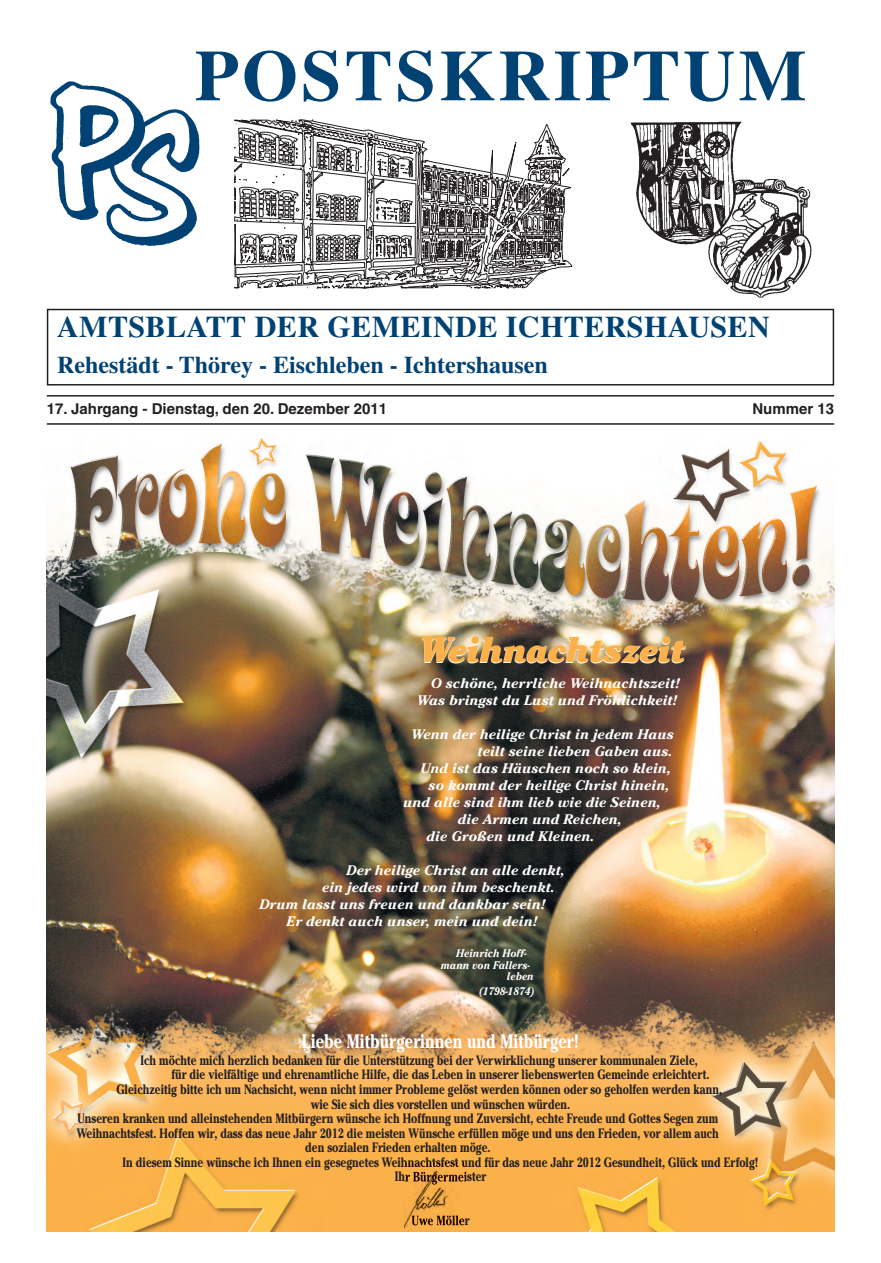
<style>
.page{position:relative;width:881px;height:1263px;background:#fff}
.page>*{position:absolute;margin:0;border:0;box-sizing:border-box;transform-origin:0 0}
.t1{font:700 72px "Times LT";letter-spacing:.045em;color:#004274}
.t2{font:italic 900 35.85px "Cheltenham LT";color:#fbb049;scale:.92 1}
.t3{font:700 30px "Times LT";letter-spacing:.015em;color:#004274}
.t4{font:700 24px "Times LT";color:#004274}
.t5{font:700 19.5px "Cheltenham LT";color:#fff;scale:.8 1}
.t6{font:700 15px "Helvetica LT";color:#231f20}
.t7{font:italic 700 13.8px/17px "Cheltenham LT";color:#fff;text-align:right}
.t8{font:700 13.5px "Cheltenham LT";color:#231f20;scale:.8 1}
.t9{font:italic 700 11.1px "Cheltenham LT";color:#fff;scale:.92 1}
</style>
<div class="page">
<hr style="left:47px;top:423px;width:786px;height:2px;background:#231f20">
<hr style="left:47px;top:395px;width:786px;height:2px;background:#231f20">
<img style="left:630px;top:121px;width:182px;height:177px">
<img style="left:50px;top:81px;width:150px;height:166px">
<div style="left:47px;top:309px;width:786px;height:77px;border:2px solid #231f20"></div>
<svg style="left:234px;top:119px;width:338px;height:149px"></svg>
<svg style="left:234px;top:142px;width:334px;height:147px"></svg>
<img style="left:47px;top:438px;width:786px;height:793px">
<img style="left:404px;top:1162px;width:61px;height:70px">
<img style="left:404px;top:1172px;width:44px;height:12px">
<img style="left:411px;top:1215px;width:54px;height:10px">
<h1 class="t1" style="left:195px;top:33px;width:613px">POSTSKRIPTUM</h1>
<h3 class="t3" style="left:57px;top:309px;width:714px">AMTSBLATT DER GEMEINDE ICHTERSHAUSEN</h3>
<h3 class="t4" style="left:57px;top:351px;width:492px">Rehestädt - Thörey - Eischleben - Ichtershausen</h3>
<p class="t6" style="left:47px;top:403px;width:342px">17. Jahrgang - Dienstag, den 20. Dezember 2011</p>
<p class="t6" style="left:752px;top:403px;width:83px">Nummer 13</p>
<h2 class="t2" style="left:417px;top:635px;width:290px">Weihnachtszeit</h2>
<p class="t7" style="left:416px;top:676px;width:264px">O schöne, herrliche Weihnachtszeit!<br>Was bringst du Lust und Fröhlichkeit!</p>
<p class="t7" style="left:411px;top:727px;width:264px">Wenn der heilige Christ in jedem Haus</p>
<p class="t7" style="left:477px;top:744px;width:196px">teilt seine lieben Gaben aus.</p>
<p class="t7" style="left:420px;top:761px;width:252px">Und ist das Häuschen noch so klein,</p>
<p class="t7" style="left:428px;top:778px;width:242px">so kommt der heilige Christ hinein,</p>
<p class="t7" style="left:403px;top:795px;width:259px">und alle sind ihm lieb wie die Seinen,</p>
<p class="t7" style="left:457px;top:812px;width:165px">die Armen und Reichen,</p>
<p class="t7" style="left:426px;top:829px;width:169px">die Großen und Kleinen.</p>
<p class="t7" style="left:346px;top:863px;width:220px">Der heilige Christ an alle denkt,</p>
<p class="t7" style="left:322px;top:880px;width:234px">ein jedes wird von ihm beschenkt.</p>
<p class="t7" style="left:259px;top:897px;width:287px">Drum lasst uns freuen und dankbar sein!</p>
<p class="t7" style="left:286px;top:914px;width:252px">Er denkt auch unser, mein und dein!</p>
<p class="t9" style="left:456px;top:949px;width:78px">Heinrich Hoff-</p>
<p class="t9" style="left:440px;top:961px;width:98px">mann von Fallers-</p>
<p class="t9" style="left:506px;top:973px;width:31px">leben</p>
<p class="t9" style="left:479px;top:987px;width:61px">(1798-1874)</p>
<h3 class="t5" style="left:302px;top:1034px;width:347px">Liebe Mitbürgerinnen und Mitbürger!</h3>
<p class="t8" style="left:140px;top:1055px;width:698px">Ich möchte mich herzlich bedanken für die Unterstützung bei der Verwirklichung unserer kommunalen Ziele,</p>
<p class="t8" style="left:171px;top:1070px;width:673px">für die vielfältige und ehrenamtliche Hilfe, die das Leben in unserer liebenswerten Gemeinde erleichtert.</p>
<p class="t8" style="left:116px;top:1084px;width:758px">Gleichzeitig bitte ich um Nachsicht, wenn nicht immer Probleme gelöst werden können oder so geholfen werden kann,</p>
<p class="t8" style="left:311px;top:1099px;width:325px">wie Sie sich dies vorstellen und wünschen würden.</p>
<p class="t8" style="left:78px;top:1113px;width:802px">Unseren kranken und alleinstehenden Mitbürgern wünsche ich Hoffnung und Zuversicht, echte Freude und Gottes Segen zum</p>
<p class="t8" style="left:77px;top:1128px;width:803px">Weihnachtsfest. Hoffen wir, dass das neue Jahr 2012 die meisten Wünsche erfüllen möge und uns den Frieden, vor allem auch</p>
<p class="t8" style="left:305px;top:1143px;width:233px">den sozialen Frieden erhalten möge.</p>
<p class="t8" style="left:122px;top:1157px;width:796px">In diesem Sinne wünsche ich Ihnen ein gesegnetes Weihnachtsfest und für das neue Jahr 2012 Gesundheit, Glück und Erfolg!</p>
</div>
